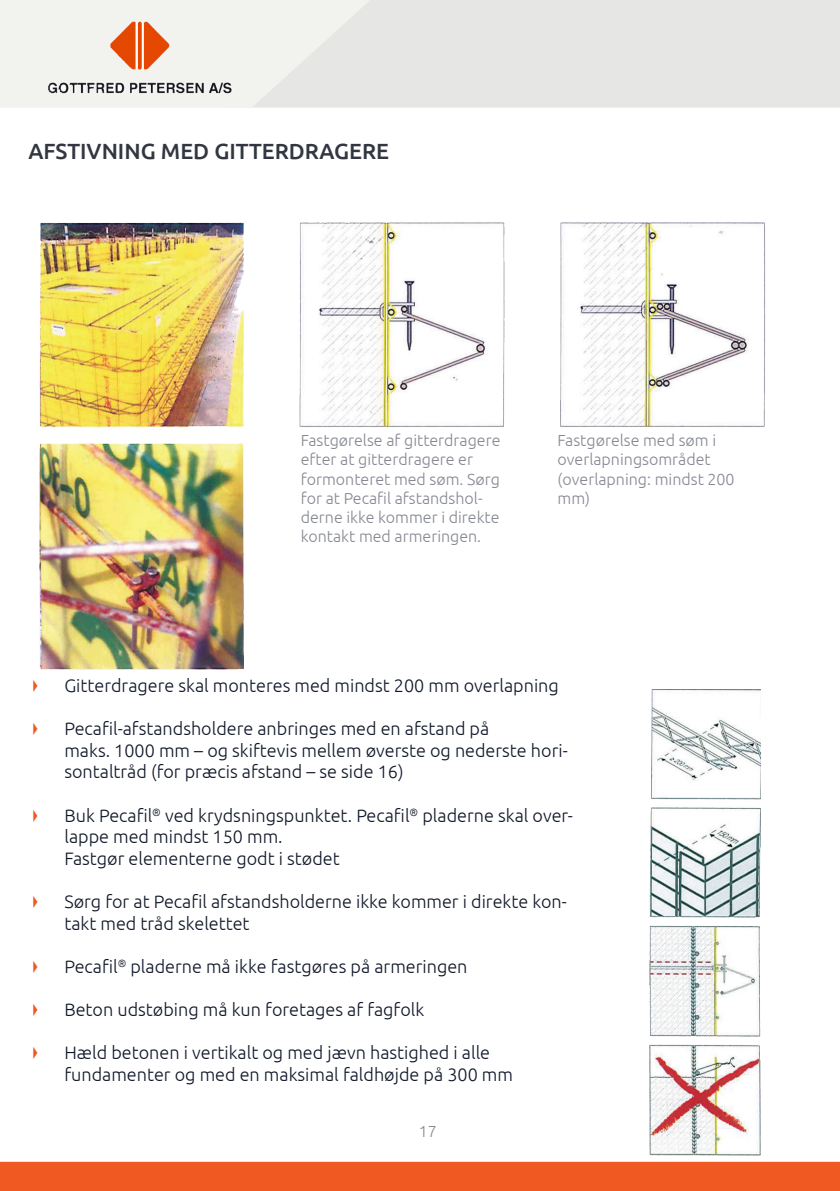
<style>
.page{position:relative;width:840px;height:1191px;background:#fff}
.page>*{position:absolute;margin:0;border:0;box-sizing:border-box;transform-origin:0 0}
.Mellemrubrik_Cool_gr{font:500 22px "Ubuntu";color:#323640}
.Markert_uden_bullets{font:300 18px/21.6px "Ubuntu";color:#0f1728}
.Note_Billedtekster{font:300 16px/19.2px "Ubuntu";color:#868992}
</style>
<div class="page">
<div style="left:370px;top:0;width:469px;height:108px;background:#e6e7e5"></div>
<svg style="left:0;top:0;width:370px;height:108px"></svg>
<img style="left:110px;top:21px;width:122px;height:72px">
<div style="left:0;top:1161px;width:839px;height:30px;background:#f05922"></div>
<img style="left:40px;top:222px;width:725px;height:447px">
<img style="left:649px;top:689px;width:110px;height:466px">
<p class="Mellemrubrik_Cool_gr" style="left:28px;top:137px;width:362px">AFSTIVNING MED GITTERDRAGERE</p>
<p class="Note_Billedtekster" style="left:300px;top:430px;width:201px">Fastgørelse af gitterdragere efter at gitterdragere er</p>
<p class="Note_Billedtekster" style="left:300px;top:469px;width:200px">formonteret med søm. Sørg for at Pecafil afstandshol&shy;derne ikke kommer i direkte kontakt med armeringen.</p>
<p class="Note_Billedtekster" style="left:557px;top:430px;width:160px">Fastgørelse med søm i</p>
<p class="Note_Billedtekster" style="left:557px;top:450px;width:154px">overlapningsområdet</p>
<p class="Note_Billedtekster" style="left:557px;top:469px;width:178px">(overlapning: mindst 200 mm)</p>
<p class="Markert_uden_bullets" style="left:64px;top:674px;width:495px">Gitterdragere skal monteres med mindst 200 mm overlapning</p>
<p class="Markert_uden_bullets" style="left:64px;top:717px;width:426px">Pecafil-afstandsholdere anbringes med en afstand på</p>
<p class="Markert_uden_bullets" style="left:64px;top:739px;width:504px">maks. 1000 mm – og skiftevis mellem øverste og nederste hori&shy;sontaltråd (for præcis afstand – se side 16)</p>
<p class="Markert_uden_bullets" style="left:64px;top:804px;width:510px">Buk Pecafil<sup>®</sup> ved krydsningspunktet. Pecafil<sup>®</sup> pladerne skal over&shy;lappe med mindst 150 mm.</p>
<p class="Markert_uden_bullets" style="left:64px;top:847px;width:277px">Fastgør elementerne godt i stødet</p>
<p class="Markert_uden_bullets" style="left:64px;top:890px;width:503px">Sørg for at Pecafil afstandsholderne ikke kommer i direkte kon&shy;takt med tråd skelettet</p>
<p class="Markert_uden_bullets" style="left:64px;top:955px;width:404px">Pecafil<sup>®</sup> pladerne må ikke fastgøres på armeringen</p>
<p class="Markert_uden_bullets" style="left:64px;top:998px;width:361px">Beton udstøbing må kun foretages af fagfolk</p>
<p class="Markert_uden_bullets" style="left:64px;top:1041px;width:427px">Hæld betonen i vertikalt og med jævn hastighed i alle</p>
<p class="Markert_uden_bullets" style="left:64px;top:1063px;width:450px">fundamenter og med en maksimal faldhøjde på 300 mm</p>
<p class="Note_Billedtekster" style="left:418px;top:1121px;width:20px">17</p>
</div>
